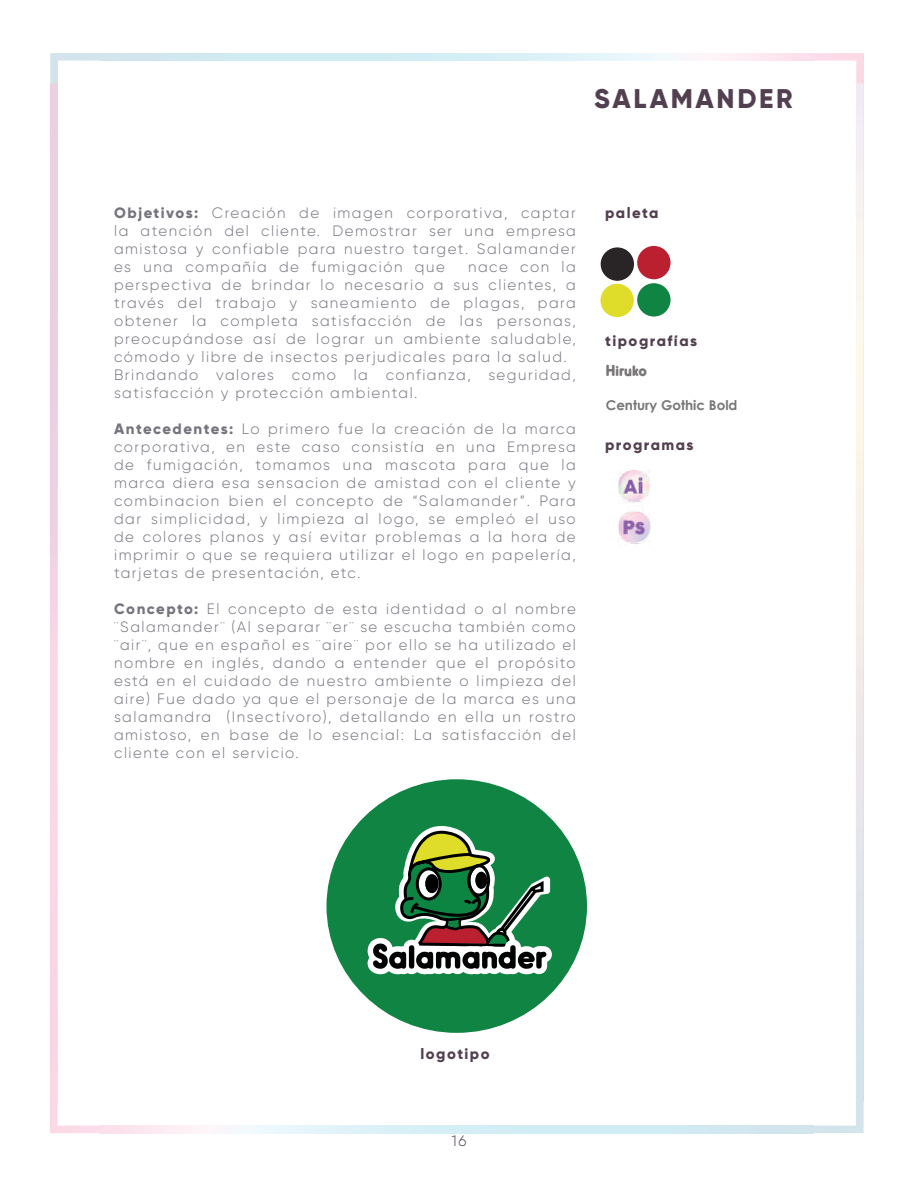
<style>
.page{position:relative;width:918px;height:1188px;background:#fff}
.page>*{position:absolute;margin:0;border:0;box-sizing:border-box;transform-origin:0 0}
.t1{font:800 27px "Gilroy";letter-spacing:.1em;color:#523f4f}
.t2{font:300 15px/18px "Gilroy";letter-spacing:.1em;color:#74747e;text-align:justify}
.t3{font:800 15px "Gilroy";letter-spacing:.1em;color:#523f4f}
.t4{font:15px "Hiruko Black Alternate";color:#797678}
.t5{font:300 15px "Gilroy";color:#523f4f}
.t6{font:700 13.5px "Century Gothic";color:#797678}
.s1{font-weight:800}
</style>
<div class="page">
<img style="left:50px;top:53px;width:50px;height:30px">
<img style="left:814px;top:53px;width:50px;height:30px">
<img style="left:50px;top:83px;width:814px;height:52px">
<img style="left:811px;top:135px;width:53px;height:998px">
<img style="left:50px;top:135px;width:52px;height:998px">
<div style="left:326px;top:779px;width:261px;height:254px;background:#108443;border-radius:50%"></div>
<svg style="left:368px;top:807px;width:184px;height:167px"></svg>
<div style="left:601px;top:247px;width:33px;height:34px;background:#292426;border-radius:50%"></div>
<div style="left:637px;top:246px;width:34px;height:33px;background:#bb2031;border-radius:50%"></div>
<div style="left:600px;top:284px;width:34px;height:33px;background:#dfdc2a;border-radius:50%"></div>
<img style="left:619px;top:470px;width:32px;height:74px">
<div style="left:637px;top:283px;width:34px;height:34px;background:#108443;border-radius:50%"></div>
<h1 class="t1" style="left:594px;top:82px;width:200px">SALAMANDER</h1>
<p class="t2" style="left:114px;top:203px;width:463px"><span class="s1">Objetivos:</span> Creación de imagen corporativa, captar la atención del cliente. Demostrar ser una empresa amistosa y confiable para nuestro target. Salamander es una compañía de fumigación que</p>
<p class="t2" style="left:114px;top:257px;width:463px;text-align:left;text-indent:354px">nace con la perspectiva de brindar lo necesario a sus clientes, a través del trabajo y saneamiento de plagas, para obtener la completa satisfacción de las personas, preocupándose así de lograr un ambiente saludable, cómodo y libre de insectos perjudicales para la salud.<br>Brindando valores como la confianza, seguridad, satisfacción y protección ambiental.</p>
<p class="t2" style="left:114px;top:419px;width:463px"><span class="s1">Antecedentes:</span> Lo primero fue la creación de la marca corporativa, en este caso consistía en una Empresa de fumigación, tomamos una mascota para que la marca diera esa sensacion de amistad con el cliente y combinacion bien el concepto de “Salamander”. Para dar simplicidad, y limpieza al logo, se empleó el uso de colores planos y así evitar problemas a la hora de imprimir o que se requiera utilizar el logo en papelería, tarjetas de presentación, etc.</p>
<p class="t2" style="left:114px;top:599px;width:463px"><span class="s1">Concepto:</span> El concepto de esta identidad o al nombre ¨Salamander¨ (Al separar ¨er¨ se escucha también como ¨air¨, que en español es ¨aire¨ por ello se ha utilizado el nombre en inglés, dando a entender que el propósito está en el cuidado de nuestro ambiente o limpieza del aire) Fue dado ya que el personaje de la marca es una salamandra (Insectívoro), detallando en ella un rostro amistoso, en base de lo esencial: La satisfacción del cliente con el servicio.</p>
<p class="t3" style="left:605px;top:203px;width:55px">paleta</p>
<p class="t3" style="left:605px;top:331px;width:93px">tipografías</p>
<p class="t4" style="left:606px;top:362px;width:43px">Hiruko</p>
<p class="t6" style="left:606px;top:394px;width:133px">Century Gothic Bold</p>
<p class="t3" style="left:605px;top:435px;width:90px">programas</p>
<p class="t3" style="left:421px;top:1044px;width:71px">logotipo</p>
<p class="t5" style="left:452px;top:1132px;width:16px">16</p>
</div>
